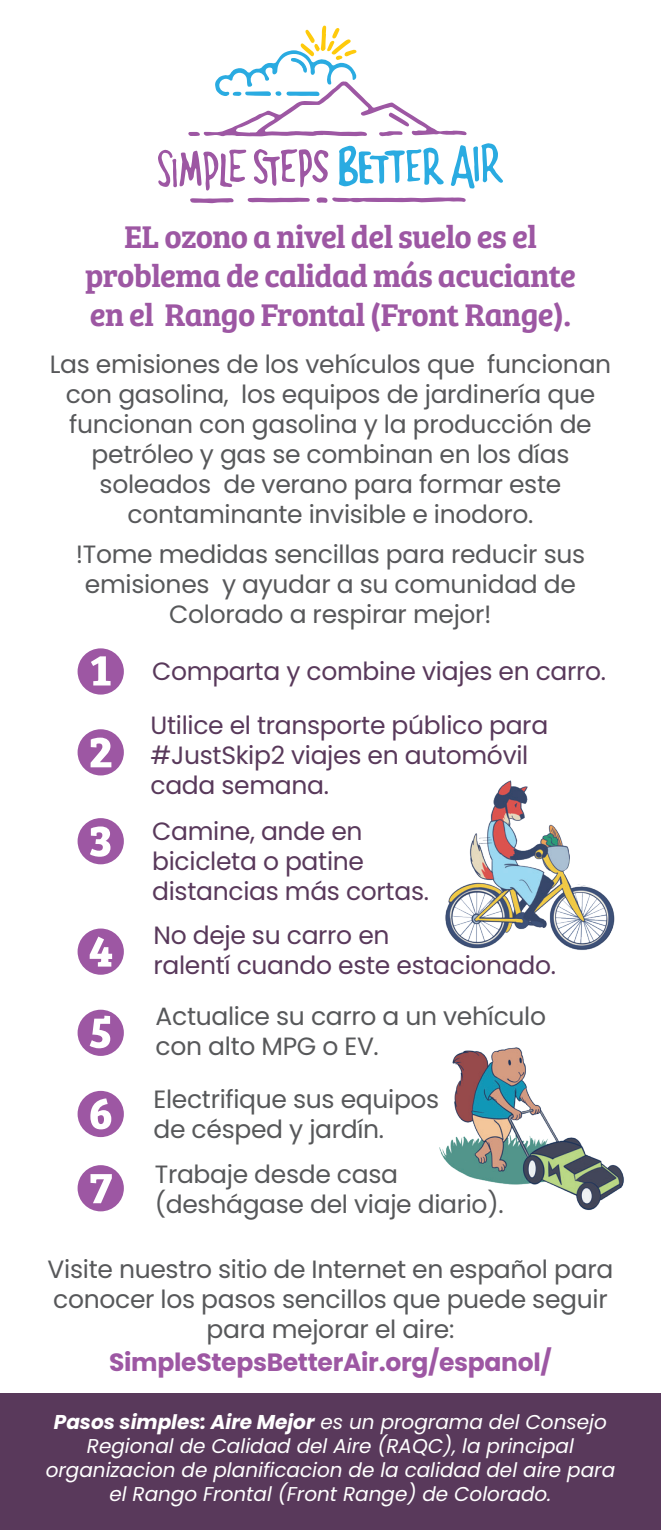
<style>
.page{position:relative;width:661px;height:1530px;background:#fff}
.page>*{position:absolute;margin:0;border:0;box-sizing:border-box;transform-origin:0 0}
.t1{font:32.5px/39px "Bree Serif Sb";letter-spacing:-.02em;color:#9d57a3;text-align:center}
.t2{font:25px/30px "Poppins";letter-spacing:-.015em;color:#57585a;text-align:center}
.t3{font:25px/30px "Poppins";letter-spacing:-.015em;color:#59395b}
.t4{font:700 25px "Poppins";letter-spacing:-.015em;color:#9d57a3}
.t5{font:italic 20px/24px "Poppins";color:#fff;text-align:center}
.s1{font-weight:700}
</style>
<div class="page">
<div style="left:0;top:1393px;width:660px;height:137px;background:#59395b"></div>
<svg style="left:254px;top:149px;width:74px;height:38px"></svg>
<svg style="left:338px;top:146px;width:105px;height:40px"></svg>
<svg style="left:450px;top:143px;width:52px;height:46px"></svg>
<svg style="left:247px;top:198px;width:63px;height:4px"></svg>
<svg style="left:158px;top:150px;width:88px;height:41px"></svg>
<svg style="left:190px;top:198px;width:44px;height:5px"></svg>
<svg style="left:316px;top:197px;width:149px;height:6px"></svg>
<svg style="left:188px;top:26px;width:278px;height:110px"></svg>
<img style="left:445px;top:780px;width:170px;height:170px">
<img style="left:439px;top:1047px;width:185px;height:163px">
<svg style="left:77px;top:648px;width:47px;height:47px"></svg>
<svg style="left:77px;top:729px;width:47px;height:46px"></svg>
<svg style="left:77px;top:818px;width:47px;height:46px"></svg>
<svg style="left:77px;top:929px;width:47px;height:46px"></svg>
<svg style="left:77px;top:1010px;width:47px;height:46px"></svg>
<svg style="left:77px;top:1091px;width:47px;height:46px"></svg>
<svg style="left:77px;top:1165px;width:47px;height:46px"></svg>
<h1 class="t1" style="left:85px;top:215px;width:492px">EL ozono a nivel del suelo es el problema de calidad más acuciante en el Rango Frontal (Front Range).</h1>
<p class="t2" style="left:50px;top:349px;width:562px">Las emisiones de los vehículos que funcionan con gasolina, los equipos de jardinería que funcionan con gasolina y la producción de petróleo y gas se combinan en los días soleados de verano para formar este contaminante invisible e inodoro.</p>
<p class="t2" style="left:76px;top:539px;width:510px">!Tome medidas sencillas para reducir sus emisiones y ayudar a su comunidad de<br>Colorado a respirar mejor!</p>
<p class="t3" style="left:150px;top:644px;width:457px;line-height:54.2px">Comparta y combine viajes en carro.<br>Utilice el transporte público para</p>
<p class="t3" style="left:150px;top:740px;width:379px">#JustSkip2 viajes en automóvil cada semana.</p>
<p class="t3" style="left:152px;top:816px;width:278px">Camine, ande en bicicleta o patine distancias más cortas.</p>
<p class="t3" style="left:153px;top:920px;width:404px">No deje su carro en<br>ralentí cuando este estacionado.</p>
<p class="t2" style="left:155px;top:1002px;width:391px;text-align:left">Actualice su carro a un vehículo con alto MPG o EV.</p>
<p class="t2" style="left:153px;top:1084px;width:287px;text-align:left">Electrifique sus equipos de césped y jardín.</p>
<p class="t2" style="left:155px;top:1160px;width:350px;text-align:left">Trabaje desde casa (deshágase del viaje diario).</p>
<p class="t2" style="left:48px;top:1255px;width:566px">Visite nuestro sitio de Internet en español para conocer los pasos sencillos que puede seguir para mejorar el aire:</p>
<p class="t4" style="left:109px;top:1348px;width:443px">SimpleStepsBetterAir.org/espanol/</p>
<p class="t5" style="left:46px;top:1410px;width:570px"><span class="s1">Pasos simples: Aire Mejor</span> es un programa del Consejo Regional de Calidad del Aire (RAQC), la principal organizacion de planificacion de la calidad del aire para el Rango Frontal (Front Range) de Colorado.</p>
</div>
